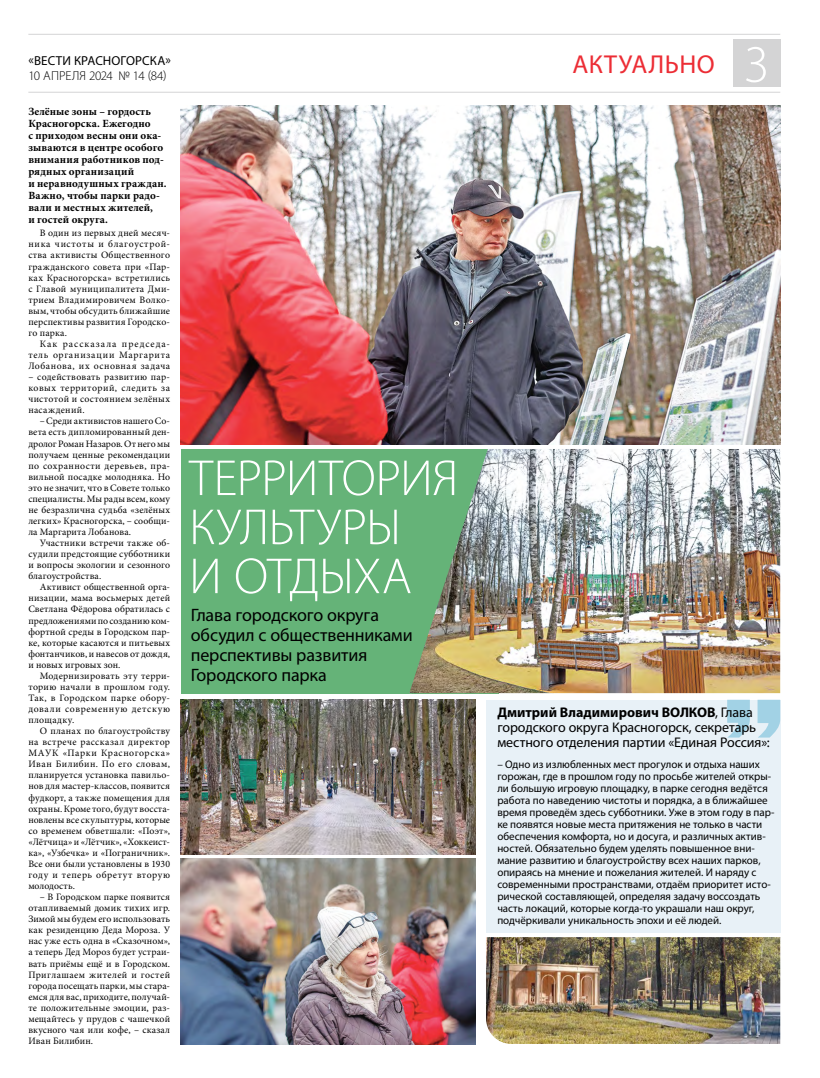
<style>
.page{position:relative;width:820px;height:1078px;background:#fff}
.page>*{position:absolute;margin:0;border:0;box-sizing:border-box;transform-origin:0 0}
.t1{font:300 53px "Myriad Pro";color:#fff}
.t2{font:300 51px/49px "Myriad Pro";letter-spacing:-.015em;color:#fff}
.t3{font:26px "Myriad Pro";letter-spacing:.02em;color:#ec2d35}
.t4{font:18px/20px "Myriad Pro";letter-spacing:-.01em;color:#000}
.t5{font:14px/15px "Myriad Pro";letter-spacing:-.01em;color:#000}
.t6{font:13px "Myriad Pro";letter-spacing:.01em;color:#000}
.t7{font:300 13px "Myriad Pro";letter-spacing:-.005em;color:#000}
.t8{font:11px/12px "Myriad Pro";letter-spacing:-.005em;color:#000}
.t9{font:700 11px/12px "Minion Pro";letter-spacing:.015em;color:#000}
.t10{font:9.8px/11.1px "Minion Pro";letter-spacing:.02em;color:#000;text-align:justify}
.s1{font-weight:700}
</style>
<div class="page">
<hr style="left:28px;top:92px;width:752px;height:1px;background:#d4d4d5">
<hr style="left:28px;top:34px;width:752px;height:1px;background:#d4d4d5">
<div style="left:732px;top:40px;width:48px;height:47px;background:#d4d4d5"></div>
<div style="left:181px;top:449px;width:317px;height:244px;background:#65b378"></div>
<img style="left:181px;top:105px;width:598px;height:339px">
<div style="left:486px;top:699px;width:293px;height:233px;background:#e8f1f7"></div>
<img style="left:409px;top:449px;width:370px;height:244px">
<svg style="left:726px;top:699px;width:53px;height:38px"></svg>
<img style="left:181px;top:699px;width:294px;height:154px">
<img style="left:181px;top:858px;width:294px;height:186px">
<img style="left:486px;top:937px;width:294px;height:106px">
<h3 class="t6" style="left:29px;top:53px;width:144px">«ВЕСТИ КРАСНОГОРСКА»</h3>
<h3 class="t7" style="left:28px;top:68px;width:140px">10 АПРЕЛЯ 2024 № 14 (84)</h3>
<p class="t9" style="left:28px;top:105px;width:140px">Зелёные зоны – гордость<br>Красногорска. Ежегодно<br>с приходом весны они ока&shy;зываются в центре особого внимания работников под&shy;рядных организаций<br>и неравнодушных граждан.<br>Важно, чтобы парки радо&shy;вали и местных жителей,<br>и гостей округа.</p>
<p class="t10" style="left:28px;top:227px;width:143px;text-indent:11px">В один из первых дней месяч&shy;ника чистоты и благоустрой&shy;ства активисты Общественного гражданского совета при «Пар&shy;ках Красногорска» встретились с Главой муниципалитета Дми&shy;трием Владимировичем Волко&shy;вым, чтобы обсудить ближайшие перспективы развития Городско&shy;го парка.</p>
<p class="t10" style="left:28px;top:338px;width:143px;text-indent:11px">Как рассказала председа&shy;тель организации Маргарита Лобанова, их основная задача</p>
<p class="t10" style="left:28px;top:371px;width:143px">– содействовать развитию пар&shy;ковых территорий, следить за чистотой и состоянием зелёных насаждений.</p>
<p class="t10" style="left:28px;top:415px;width:143px;text-indent:11px">– Среди активистов нашего Со&shy;вета есть дипломированный ден&shy;дролог Роман Назаров. От него мы получаем ценные рекомендации по сохранности деревьев, пра&shy;вильной посадке молодняка. Но это не значит, что в Совете только специалисты. Мы рады всем, кому не безразлична судьба «зелёных легких» Красногорска, – сообщи&shy;ла Маргарита Лобанова.</p>
<p class="t10" style="left:28px;top:537px;width:143px;text-indent:11px">Участники встречи также об&shy;судили предстоящие субботники и вопросы экологии и сезонного благоустройства.</p>
<p class="t10" style="left:28px;top:581px;width:143px;text-indent:11px">Активист общественной орга&shy;низации, мама восьмерых детей Светлана Фёдорова обратилась с предложениями по созданию ком&shy;фортной среды в Городском пар&shy;ке, которые касаются и питьевых фонтанчиков, и навесов от дождя, и новых игровых зон.</p>
<p class="t10" style="left:28px;top:670px;width:143px;text-indent:11px">Модернизировать эту терри&shy;торию начали в прошлом году.<br>Так, в Городском парке обору&shy;довали современную детскую площадку.</p>
<p class="t10" style="left:28px;top:725px;width:143px;text-indent:11px">О планах по благоустройству на встрече рассказал директор МАУК «Парки Красногорска» Иван Билибин. По его словам, планируется установка павильо&shy;нов для мастер-классов, появится фудкорт, а также помещения для охраны. Кроме того, будут восста&shy;новлены все скульптуры, которые со временем обветшали: «Поэт», «Лётчица» и «Лётчик», «Хоккеист&shy;ка», «Узбечка» и «Пограничник».<br>Все они были установлены в 1930 году и теперь обретут вторую молодость.</p>
<p class="t10" style="left:28px;top:891px;width:143px;text-indent:11px">– В Городском парке появится отапливаемый домик тихих игр.<br>Зимой мы будем его использовать как резиденцию Деда Мороза. У нас уже есть одна в «Сказочном», а теперь Дед Мороз будет устраи&shy;вать приёмы ещё и в Городском.<br>Приглашаем жителей и гостей города посещать парки, мы стара&shy;емся для вас, приходите, получай&shy;те положительные эмоции, раз&shy;мещайтесь у прудов с чашечкой вкусного чая или кофе, – сказал Иван Билибин.</p>
<h2 class="t2" style="left:189px;top:453px;width:270px">ТЕРРИТОРИЯ<br>КУЛЬТУРЫ<br>И ОТДЫХА</h2>
<h3 class="t4" style="left:191px;top:605px;width:223px">Глава городского округа обсудил с общественниками перспективы развития<br>Городского парка</h3>
<h3 class="t3" style="left:572px;top:48px;width:144px">АКТУАЛЬНО</h3>
<h1 class="t1" style="left:743px;top:32px;width:27px">3</h1>
<h3 class="t5" style="left:497px;top:704px;width:274px"><span class="s1">Дмитрий Владимирович ВОЛКОВ</span>, Глава городского округа Красногорск, секретарь местного отделения партии «Единая Россия»:</h3>
<p class="t8" style="left:497px;top:757px;width:278px">– Одно из излюбленных мест прогулок и отдыха наших горожан, где в прошлом году по просьбе жителей откры&shy;ли большую игровую площадку, в парке сегодня ведётся работа по наведению чистоты и порядка, а в ближайшее время проведём здесь субботники. Уже в этом году в пар&shy;ке появятся новые места притяжения не только в части обеспечения комфорта, но и досуга, и различных актив&shy;ностей. Обязательно будем уделять повышенное вни&shy;мание развитию и благоустройству всех наших парков, опираясь на мнение и пожелания жителей. И наряду с современными пространствами, отдаём приоритет исто&shy;рической составляющей, определяя задачу воссоздать часть локаций, которые когда-то украшали наш округ, подчёркивали уникальность эпохи и её людей.</p>
</div>
